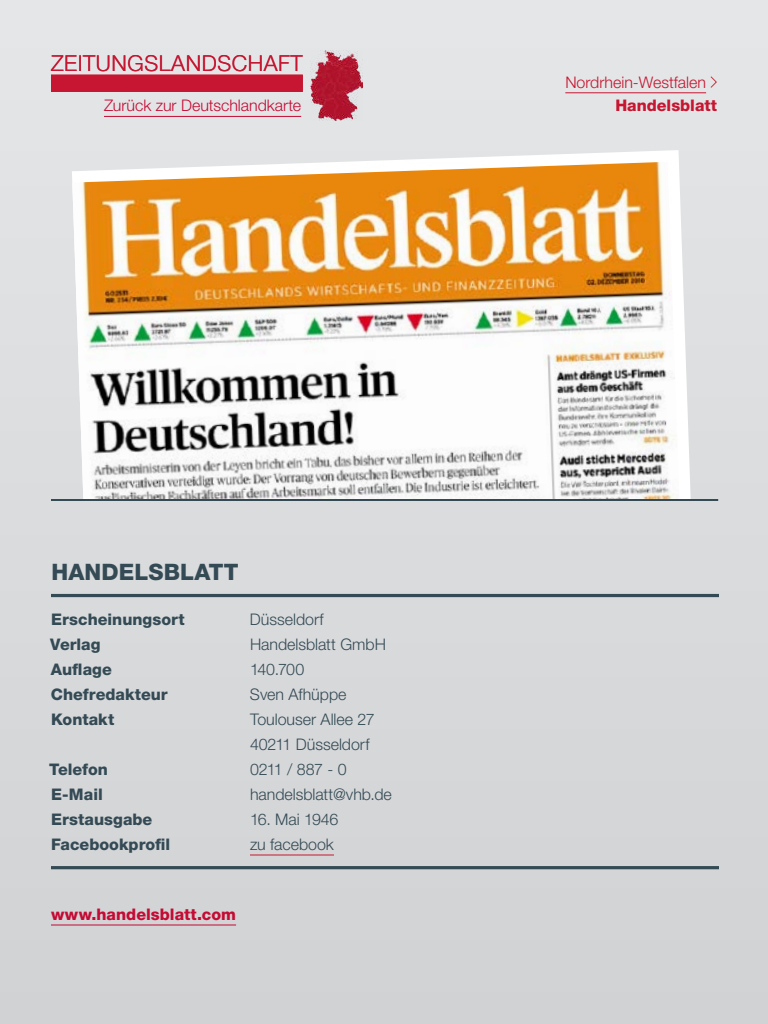
<style>
.page{position:relative;width:768px;height:1024px;background:#fff}
.page>*{position:absolute;margin:0;border:0;box-sizing:border-box;transform-origin:0 0}
.dreh_Drehbuch_Kicker{font:800 22.7px "Helvetica Neue LT Std";letter-spacing:.005em;color:#344a54}
.dreh_Kopf-Kapitel{font:300 22px "Helvetica Neue LT Std";letter-spacing:.025em;color:#c61631}
.Alle_Daten{font:300 16px/25px "Helvetica Neue LT Std";letter-spacing:-.005em;color:#344a54}
.Alle_Daten-2{font:800 16px "Helvetica Neue LT Std";color:#344a54}
.t1{font:300 16px "Helvetica Neue LT Std";color:#c50a33}
.Zeitungs-Link{font:800 16px "Helvetica Neue LT Std";color:#c50a33}
.t2{font:300 16px "Helvetica Neue LT Std";color:#c61631}
.t3{font:800 16px "Helvetica Neue LT Std";color:#c61631}
</style>
<div class="page">
<div style="left:0;top:0;width:768px;height:1024px;background:linear-gradient(to right,#d9dadc,#d9dbdc)"></div>
<div style="left:51px;top:75px;width:252px;height:17px;background:#c61631"></div>
<hr style="left:104px;top:116px;width:197px;height:1px;background:#c50a33">
<img style="left:310px;top:50px;width:53px;height:71px">
<hr style="left:565px;top:92px;width:141px;height:1px;background:#c61631">
<svg style="left:710px;top:75px;width:8px;height:14px"></svg>
<svg style="left:72px;top:150px;width:619px;height:349px;fill:#e2e3e5"></svg>
<img style="left:72px;top:162px;width:607px;height:337px">
<hr style="left:51px;top:924px;width:185px;height:2px;background:#c50a33">
<hr style="left:51px;top:594px;width:668px;height:3px;background:#344a54">
<hr style="left:51px;top:866px;width:668px;height:3px;background:#344a54">
<hr style="left:250px;top:854px;width:84px;height:2px;background:#c61631">
<hr style="left:51px;top:499px;width:667px;height:2px;background:#344a54">
<p class="dreh_Kopf-Kapitel" style="left:51px;top:49px;width:253px">ZEITUNGSLANDSCHAFT</p>
<p class="t1" style="left:104px;top:96px;width:199px">Zurück zur Deutschlandkarte</p>
<p class="t3" style="left:615px;top:96px;width:103px">Handelsblatt</p>
<p class="t2" style="left:565px;top:72px;width:142px">Nordrhein-Westfalen</p>
<p class="dreh_Drehbuch_Kicker" style="left:51px;top:559px;width:189px">HANDELSBLATT</p>
<p class="Alle_Daten-2" style="left:51px;top:610px;width:135px">Erscheinungsort</p>
<p class="Alle_Daten" style="left:250px;top:606px;width:75px">Düsseldorf</p>
<p class="Alle_Daten-2" style="left:50px;top:635px;width:52px">Verlag</p>
<p class="Alle_Daten" style="left:250px;top:631px;width:137px">Handelsblatt GmbH</p>
<p class="Alle_Daten-2" style="left:51px;top:660px;width:62px">Auflage</p>
<p class="Alle_Daten" style="left:250px;top:656px;width:56px">140.700</p>
<p class="Alle_Daten-2" style="left:51px;top:685px;width:118px">Chefredakteur</p>
<p class="Alle_Daten" style="left:250px;top:681px;width:98px">Sven Afhüppe</p>
<p class="Alle_Daten-2" style="left:51px;top:710px;width:65px">Kontakt</p>
<p class="Alle_Daten" style="left:250px;top:706px;width:126px">Toulouser Allee 27<br>40211 Düsseldorf</p>
<p class="Alle_Daten-2" style="left:49px;top:760px;width:60px">Telefon</p>
<p class="Alle_Daten" style="left:250px;top:756px;width:98px">0211 / 887 - 0</p>
<p class="Alle_Daten-2" style="left:51px;top:785px;width:53px">E-Mail</p>
<p class="Alle_Daten" style="left:250px;top:781px;width:143px">handelsblatt@vhb.de</p>
<p class="Alle_Daten-2" style="left:51px;top:810px;width:103px">Erstausgabe</p>
<p class="Alle_Daten" style="left:250px;top:806px;width:90px">16. Mai 1946</p>
<p class="Alle_Daten-2" style="left:51px;top:835px;width:121px">Facebookprofil</p>
<p class="Alle_Daten" style="left:250px;top:831px;width:85px">zu facebook</p>
<p class="Zeitungs-Link" style="left:51px;top:905px;width:187px">www.handelsblatt.com</p>
</div>
